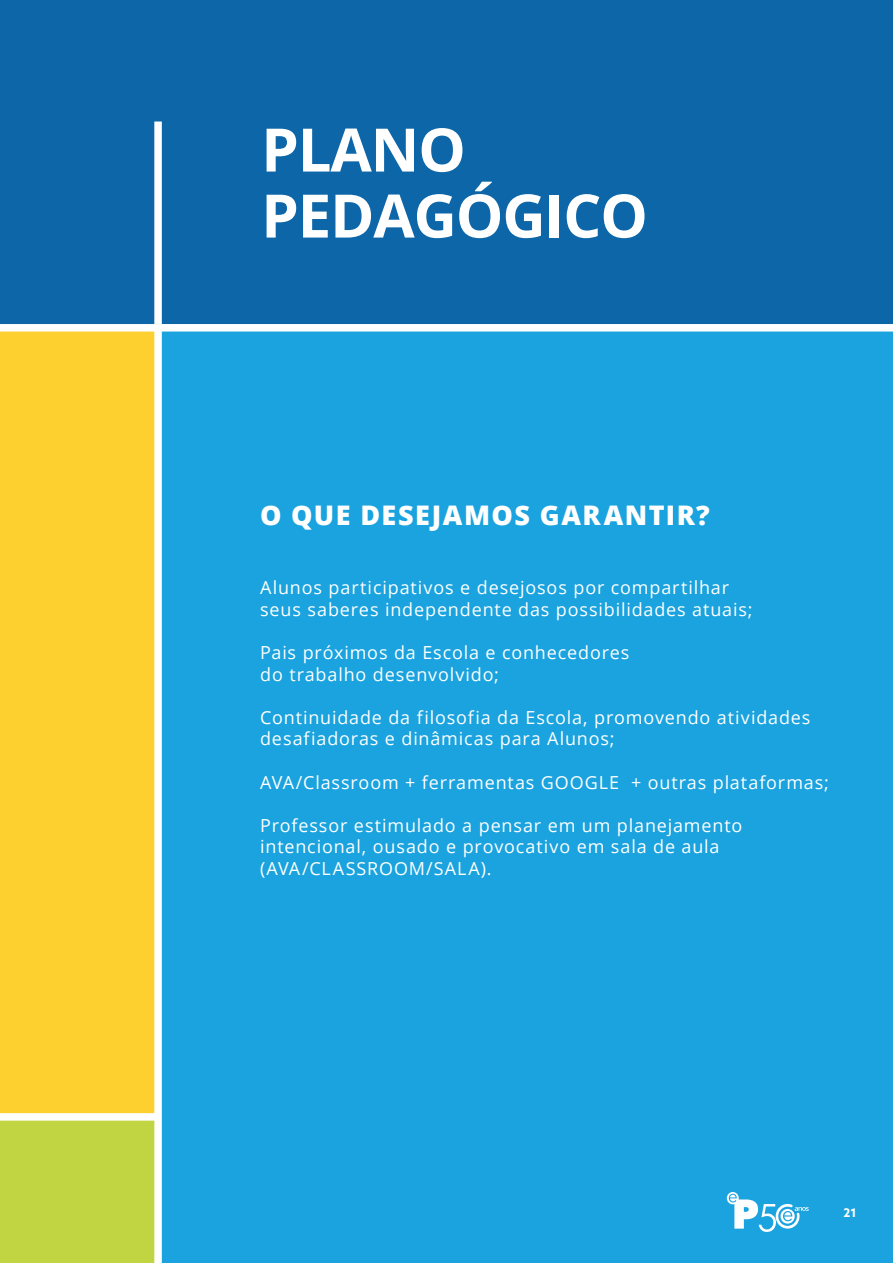
<style>
.page{position:relative;width:893px;height:1263px;background:#fff}
.page>*{position:absolute;margin:0;border:0;box-sizing:border-box;transform-origin:0 0}
.t1{font:700 60px/66px "Open Sans";letter-spacing:-.02em;color:#fff}
.t2{font:800 27px "Open Sans";letter-spacing:.055em;color:#fff}
.t3{font:18px/21.6px "Open Sans";letter-spacing:.045em;color:#fff}
.t4{font:700 12px "Azo Sans";color:#fff}
</style>
<div class="page">
<div style="left:0;top:1115px;width:162px;height:148px;background:#c0d541"></div>
<div style="left:0;top:0;width:893px;height:332px;background:#0d66a8"></div>
<div style="left:0;top:327px;width:270px;height:789px;background:#fdcf2f"></div>
<div style="left:159px;top:324px;width:734px;height:939px;background:#1aa3de"></div>
<div style="left:154px;top:122px;width:8px;height:1141px;background:#fff"></div>
<div style="left:0;top:324px;width:893px;height:8px;background:#fff"></div>
<div style="left:0;top:1113px;width:159px;height:8px;background:#fff"></div>
<svg style="left:727px;top:1192px;width:82px;height:40px"></svg>
<h1 class="t1" style="left:261px;top:115px;width:388px">PLANO<br>PEDAGÓGICO</h1>
<h2 class="t2" style="left:260px;top:494px;width:451px">O QUE DESEJAMOS GARANTIR?</h2>
<p class="t3" style="left:260px;top:576px;width:494px">Alunos participativos e desejosos por compartilhar seus saberes independente das possibilidades atuais;</p>
<p class="t3" style="left:260px;top:641px;width:371px">Pais próximos da Escola e conhecedores do trabalho desenvolvido;</p>
<p class="t3" style="left:260px;top:706px;width:552px">Continuidade da filosofia da Escola, promovendo atividades desafiadoras e dinâmicas para Alunos;</p>
<p class="t3" style="left:260px;top:771px;width:570px">AVA/Classroom + ferramentas GOOGLE + outras plataformas;</p>
<p class="t3" style="left:260px;top:814px;width:484px">Professor estimulado a pensar em um planejamento intencional, ousado e provocativo em sala de aula (AVA/CLASSROOM/SALA).</p>
<p class="t4" style="left:843px;top:1204px;width:15px">21</p>
</div>
